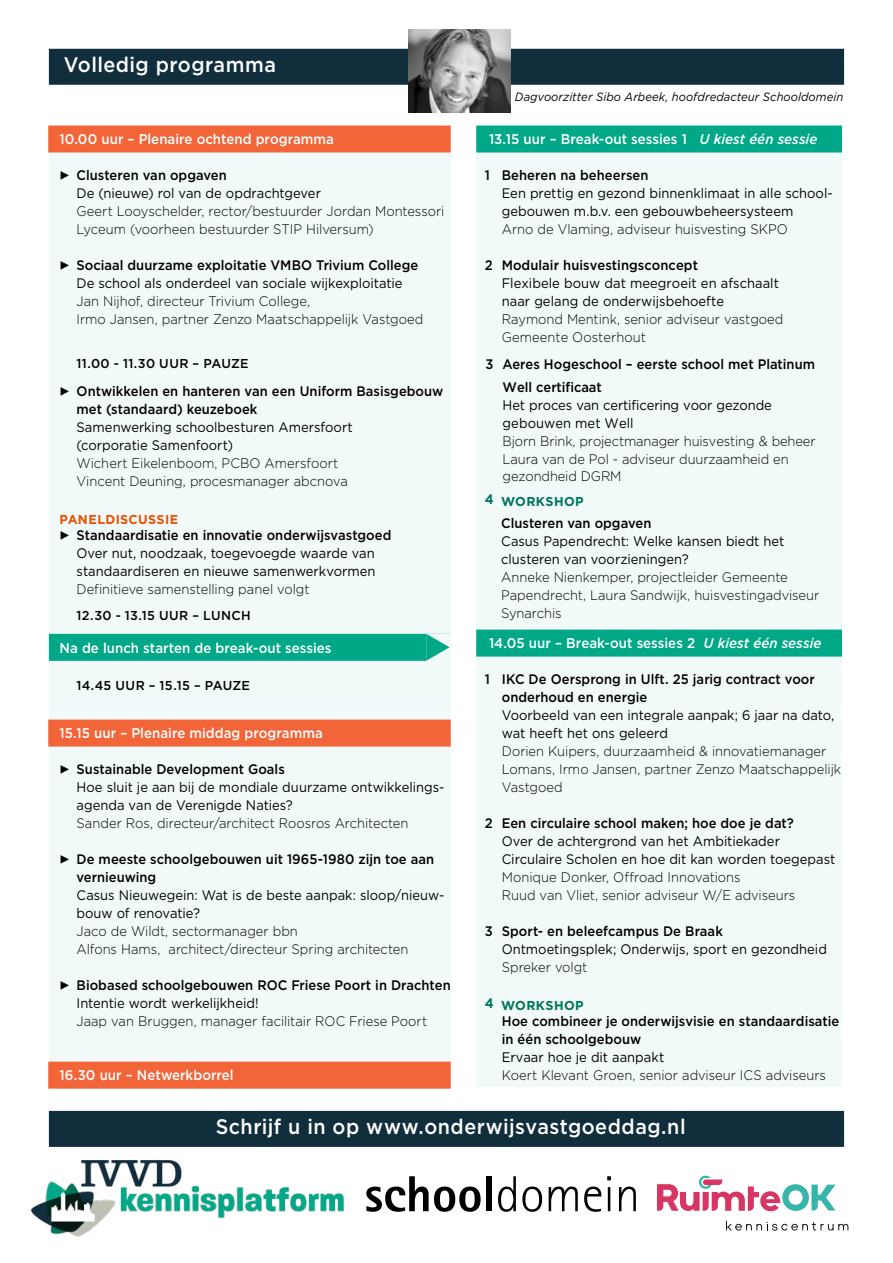
<style>
.page{position:relative;width:893px;height:1263px;background:#fff}
.page>*{position:absolute;margin:0;border:0;box-sizing:border-box;transform-origin:0 0}
._3_varia_balk_VS_DG{font:500 21px "Gotham";letter-spacing:.025em;color:#fff;scale:.94 1}
._2_varia_redactie_ba{font:500 14.1px "Gotham";letter-spacing:.005em;color:#fff;scale:.94 1}
._2_redactie_balk_M_g{font:500 14.1px "Gotham";color:#fff;scale:.94 1}
._3_varia_redactie_bo{font:300 13.8px/18px "Gotham";color:#000;scale:.94 1}
._3_varia_redactie_bo-2{font:13.8px/18px "Gotham";color:#000;scale:.94 1}
._3_varia_redactie_bo-3{font:500 13.8px/18px "Gotham";letter-spacing:.005em;color:#000;scale:.94 1}
.tk_bold_lijn_zwart{font:500 12.9px "Gotham";letter-spacing:.025em;color:#000}
.tk_bold_lijn_kleur{font:700 12.9px "Gotham";letter-spacing:.03em;color:#00755e}
.tk_bold_lijn_oranje{font:700 12.9px "Gotham";letter-spacing:.03em;color:#e95103}
._2_varia_redactie_bo{font:italic 12px "Gotham";letter-spacing:.005em;color:#000;scale:.94 1}
.s1{font-style:italic}
.s2{font-weight:300}
.s3{font-weight:500}
.s4{font-weight:400}
.s5{font-size:13.8px}
.s6{font-family:"Minion Pro";font-weight:400;font-size:18px}
</style>
<div class="page">
<div style="left:476px;top:133px;width:366px;height:954px;background:#f2faf9"></div>
<div style="left:49px;top:133px;width:401px;height:948px;background:#f2faf9"></div>
<div style="left:49px;top:49px;width:795px;height:36px;background:#112e3d"></div>
<div style="left:476px;top:126px;width:366px;height:27px;background:#00a888"></div>
<div style="left:476px;top:630px;width:366px;height:27px;background:#00a888"></div>
<div style="left:48px;top:126px;width:403px;height:27px;background:#f26539"></div>
<div style="left:49px;top:634px;width:402px;height:27px;background:#00a888"></div>
<div style="left:48px;top:720px;width:403px;height:27px;background:#f26539"></div>
<div style="left:48px;top:1062px;width:403px;height:27px;background:#f26539"></div>
<div style="left:426px;top:634px;width:25px;height:28px;background:#f2faf9"></div>
<svg style="left:426px;top:634px;width:24px;height:27px"></svg>
<div style="left:49px;top:1111px;width:795px;height:36px;background:#112e3d"></div>
<img style="left:31px;top:1160px;width:314px;height:77px">
<svg style="left:366px;top:1176px;width:115px;height:36px"></svg>
<div style="left:486px;top:1176px;width:6px;height:35px;background:#000"></div>
<svg style="left:498px;top:1176px;width:18px;height:36px"></svg>
<svg style="left:522px;top:1186px;width:20px;height:26px"></svg>
<svg style="left:549px;top:1186px;width:29px;height:25px"></svg>
<svg style="left:584px;top:1186px;width:17px;height:26px"></svg>
<hr style="left:608px;top:1187px;width:2px;height:24px;background:#000">
<svg style="left:607px;top:1176px;width:4px;height:4px"></svg>
<svg style="left:619px;top:1186px;width:17px;height:25px"></svg>
<svg style="left:726px;top:1221px;width:122px;height:9px"></svg>
<svg style="left:657px;top:1175px;width:178px;height:36px"></svg>
<img style="left:408px;top:30px;width:102px;height:82px">
<p class="_3_varia_balk_VS_DG" style="left:64px;top:51px;width:227px">Volledig programma</p>
<p class="_2_varia_redactie_bo" style="left:515px;top:89px;width:351px">Dagvoorzitter Sibo Arbeek, hoofdredacteur Schooldomein</p>
<p class="_2_redactie_balk_M_g" style="left:489px;top:130px;width:351px">13.15 uur – Break-out sessies 1 <span class="s1">U kiest één sessie</span></p>
<p class="_3_varia_redactie_bo-3" style="left:485px;top:166px;width:176px">1 Beheren na beheersen</p>
<p class="_3_varia_redactie_bo-2" style="left:502px;top:184px;width:354px">Een prettig en gezond binnenklimaat in alle school&shy;gebouwen m.b.v. een gebouwbeheersysteem<br><span class="s2">Arno de Vlaming, adviseur huisvesting SKPO</span></p>
<p class="_3_varia_redactie_bo-3" style="left:485px;top:256px;width:228px">2 Modulair huisvestingsconcept</p>
<p class="_3_varia_redactie_bo-2" style="left:502px;top:274px;width:301px">Flexibele bouw dat meegroeit en afschaalt naar gelang de onderwijsbehoefte <span class="s2">Raymond Mentink, senior adviseur vastgoed Gemeente Oosterhout</span></p>
<p class="_3_varia_redactie_bo-3" style="left:485px;top:355px;width:352px">3 Aeres Hogeschool – eerste school met Platinum</p>
<p class="_3_varia_redactie_bo" style="left:503px;top:378px;width:334px"><span class="s3">Well certificaat<br></span><span class="s4">Het proces van certificering voor gezonde gebouwen met Well<br></span>Bjorn Brink, projectmanager huisvesting &amp; beheer<br>Laura van de Pol - adviseur duurzaamheid en gezondheid DGRM</p>
<p class="tk_bold_lijn_kleur" style="left:485px;top:492px;width:100px"><span class="s5">4</span> WORKSHOP</p>
<p class="_3_varia_redactie_bo" style="left:501px;top:514px;width:340px"><span class="s3">Clusteren van opgaven<br></span><span class="s4">Casus Papendrecht: Welke kansen biedt het clusteren van voorzieningen?<br></span>Anneke Nienkemper, projectleider Gemeente Papendrecht, Laura Sandwijk, huisvestingadviseur Synarchis</p>
<p class="_2_redactie_balk_M_g" style="left:489px;top:634px;width:355px">14.05 uur – Break-out sessies 2 <span class="s1">U kiest één sessie</span></p>
<p class="_3_varia_redactie_bo-3" style="left:502px;top:670px;width:335px;text-indent:-17px">1 IKC De Oersprong in Ulft. 25 jarig contract voor onderhoud en energie</p>
<p class="_3_varia_redactie_bo-2" style="left:502px;top:706px;width:355px">Voorbeeld van een integrale aanpak; 6 jaar na dato, wat heeft het ons geleerd</p>
<p class="_3_varia_redactie_bo" style="left:502px;top:742px;width:362px">Dorien Kuipers, duurzaamheid &amp; innovatiemanager<br>Lomans, Irmo Jansen, partner Zenzo Maatschappelijk<br>Vastgoed</p>
<p class="_3_varia_redactie_bo-3" style="left:485px;top:814px;width:330px">2 Een circulaire school maken; hoe doe je dat?</p>
<p class="_3_varia_redactie_bo-2" style="left:502px;top:832px;width:357px">Over de achtergrond van het Ambitiekader<br>Circulaire Scholen en hoe dit kan worden toegepast</p>
<p class="_3_varia_redactie_bo" style="left:502px;top:868px;width:256px">Monique Donker, Offroad Innovations</p>
<p class="_3_varia_redactie_bo" style="left:502px;top:886px;width:314px">Ruud van Vliet, senior adviseur W/E adviseurs</p>
<p class="_3_varia_redactie_bo-3" style="left:485px;top:922px;width:255px">3 Sport- en beleefcampus De Braak</p>
<p class="_3_varia_redactie_bo-2" style="left:502px;top:940px;width:347px">Ontmoetingsplek; Onderwijs, sport en gezondheid</p>
<p class="_3_varia_redactie_bo" style="left:502px;top:958px;width:93px">Spreker volgt</p>
<p class="tk_bold_lijn_kleur" style="left:485px;top:996px;width:100px"><span class="s5">4</span> WORKSHOP</p>
<p class="_3_varia_redactie_bo-3" style="left:502px;top:1012px;width:361px">Hoe combineer je onderwijsvisie en standaardisatie in één schoolgebouw</p>
<p class="_3_varia_redactie_bo-2" style="left:502px;top:1048px;width:174px">Ervaar hoe je dit aanpakt</p>
<p class="_3_varia_redactie_bo" style="left:502px;top:1066px;width:346px">Koert Klevant Groen, senior adviseur ICS adviseurs</p>
<p class="_2_varia_redactie_ba" style="left:60px;top:130px;width:293px">10.00 uur – Plenaire ochtend programma</p>
<p class="_3_varia_redactie_bo-3" style="left:60px;top:166px;width:179px"><span class="s6">▶</span> Clusteren van opgaven</p>
<p class="_3_varia_redactie_bo-2" style="left:77px;top:184px;width:261px">De (nieuwe) rol van de opdrachtgever</p>
<p class="_3_varia_redactie_bo" style="left:77px;top:202px;width:393px">Geert Looyschelder, rector/bestuurder Jordan Montessori<br>Lyceum (voorheen bestuurder STIP Hilversum)</p>
<p class="_3_varia_redactie_bo-3" style="left:60px;top:256px;width:383px"><span class="s6">▶</span> Sociaal duurzame exploitatie VMBO Trivium College</p>
<p class="_3_varia_redactie_bo-2" style="left:77px;top:274px;width:348px">De school als onderdeel van sociale wijkexploitatie</p>
<p class="_3_varia_redactie_bo" style="left:77px;top:292px;width:371px">Jan Nijhof, directeur Trivium College,<br>Irmo Jansen, partner Zenzo Maatschappelijk Vastgoed</p>
<p class="tk_bold_lijn_zwart" style="left:77px;top:354px;width:174px">11.00 - 11.30 UUR – PAUZE</p>
<p class="_3_varia_redactie_bo-3" style="left:77px;top:382px;width:392px;text-indent:-17px"><span class="s6">▶</span> Ontwikkelen en hanteren van een Uniform Basisgebouw met (standaard) keuzeboek</p>
<p class="_3_varia_redactie_bo-2" style="left:77px;top:418px;width:295px">Samenwerking schoolbesturen Amersfoort (corporatie Samenfoort)</p>
<p class="_3_varia_redactie_bo" style="left:77px;top:454px;width:280px">Wichert Eikelenboom, PCBO Amersfoort</p>
<p class="_3_varia_redactie_bo" style="left:77px;top:472px;width:290px">Vincent Deuning, procesmanager abcnova</p>
<p class="tk_bold_lijn_oranje" style="left:60px;top:510px;width:120px">PANELDISCUSSIE</p>
<p class="_3_varia_redactie_bo-3" style="left:60px;top:526px;width:355px"><span class="s6">▶</span> Standaardisatie en innovatie onderwijsvastgoed</p>
<p class="_3_varia_redactie_bo-2" style="left:77px;top:544px;width:320px">Over nut, noodzaak, toegevoegde waarde van standaardiseren en nieuwe samenwerkvormen</p>
<p class="_3_varia_redactie_bo" style="left:77px;top:580px;width:249px">Definitieve samenstelling panel volgt</p>
<p class="tk_bold_lijn_zwart" style="left:77px;top:606px;width:176px">12.30 - 13.15 UUR – LUNCH</p>
<p class="_2_varia_redactie_ba" style="left:60px;top:638px;width:291px">Na de lunch starten de break-out sessies</p>
<p class="tk_bold_lijn_zwart" style="left:77px;top:677px;width:175px">14.45 UUR – 15.15 – PAUZE</p>
<p class="_2_varia_redactie_ba" style="left:60px;top:724px;width:282px">15.15 uur – Plenaire middag programma</p>
<p class="_3_varia_redactie_bo-3" style="left:60px;top:760px;width:241px"><span class="s6">▶</span> Sustainable Development Goals</p>
<p class="_3_varia_redactie_bo-2" style="left:77px;top:778px;width:393px">Hoe sluit je aan bij de mondiale duurzame ontwikkelings&shy;agenda van de Verenigde Naties?</p>
<p class="_3_varia_redactie_bo" style="left:77px;top:814px;width:355px">Sander Ros, directeur/architect Roosros Architecten</p>
<p class="_3_varia_redactie_bo-3" style="left:77px;top:850px;width:382px;text-indent:-17px"><span class="s6">▶</span> De meeste schoolgebouwen uit 1965-1980 zijn toe aan vernieuwing</p>
<p class="_3_varia_redactie_bo-2" style="left:77px;top:886px;width:393px">Casus Nieuwegein: Wat is de beste aanpak: sloop/nieuw&shy;bouw of renovatie?</p>
<p class="_3_varia_redactie_bo" style="left:77px;top:922px;width:237px">Jaco de Wildt, sectormanager bbn</p>
<p class="_3_varia_redactie_bo" style="left:77px;top:940px;width:355px">Alfons Hams, architect/directeur Spring architecten</p>
<p class="_3_varia_redactie_bo-3" style="left:77px;top:976px;width:400px;text-indent:-17px"><span class="s6">▶</span> Biobased schoolgebouwen ROC Friese Poort in Drachten<br><span class="s4">Intentie wordt werkelijkheid!</span></p>
<p class="_3_varia_redactie_bo" style="left:77px;top:1012px;width:375px">Jaap van Bruggen, manager facilitair ROC Friese Poort</p>
<p class="_2_varia_redactie_ba" style="left:60px;top:1066px;width:187px">16.30 uur – Netwerkborrel</p>
<p class="_3_varia_balk_VS_DG" style="left:216px;top:1113px;width:501px">Schrijf u in op www.onderwijsvastgoeddag.nl</p>
</div>
